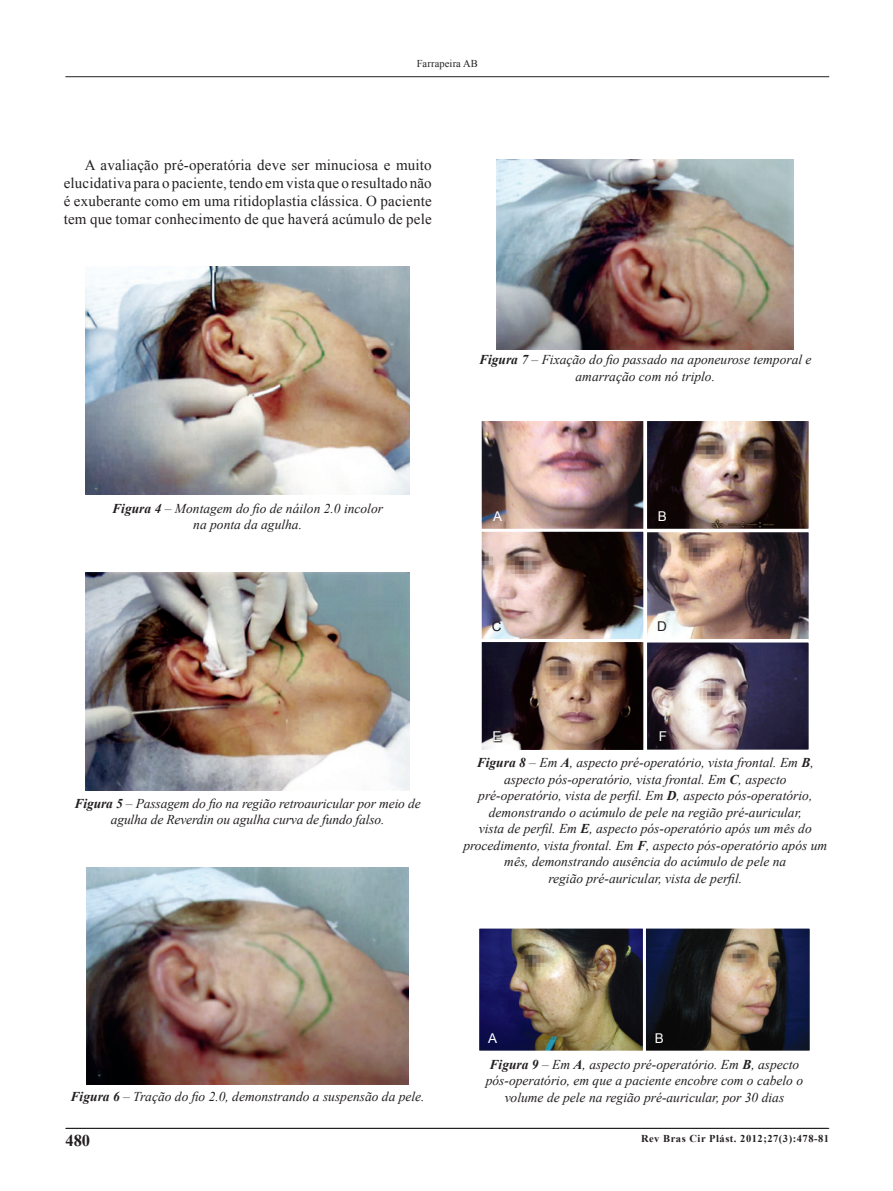
<style>
.page{position:relative;width:893px;height:1191px;background:#fff}
.page>*{position:absolute;margin:0;border:0;box-sizing:border-box;transform-origin:0 0}
.t1{font:700 16.5px "Times New Roman";color:#231f20}
.t2{font:15px/18px "Times New Roman";letter-spacing:.01em;color:#231f20;text-align:justify}
.t3{font:italic 13.5px/16.5px "Times New Roman";color:#231f20;text-align:center}
.t4{font:13.5px "Arial";color:#fff}
.t5{font:13.5px "Arial";color:#231f20}
.t6{font:700 10.5px "Times New Roman";letter-spacing:.05em;color:#231f20}
.t7{font:10.5px "Times New Roman";letter-spacing:.01em;color:#231f20}
.s1{font-weight:700}
</style>
<div class="page">
<hr style="left:65px;top:1128px;width:764px;height:1px;background:#231f20">
<hr style="left:65px;top:76px;width:764px;height:1px;background:#231f20">
<img style="left:86px;top:267px;width:324px;height:228px">
<img style="left:85px;top:572px;width:325px;height:218px">
<img style="left:86px;top:867px;width:323px;height:217px">
<img style="left:496px;top:159px;width:298px;height:190px">
<img style="left:483px;top:422px;width:325px;height:327px">
<div style="left:479px;top:418px;width:167px;height:114px;border:3px solid #fff"></div>
<div style="left:644px;top:418px;width:168px;height:114px;border:3px solid #fff"></div>
<div style="left:479px;top:529px;width:167px;height:113px;border:3px solid #fff"></div>
<div style="left:644px;top:529px;width:168px;height:113px;border:3px solid #fff"></div>
<div style="left:479px;top:639px;width:167px;height:114px;border:3px solid #fff"></div>
<div style="left:644px;top:639px;width:168px;height:113px;border:3px solid #fff"></div>
<svg style="left:492px;top:730px;width:11px;height:13px"></svg>
<img style="left:480px;top:929px;width:329px;height:120px">
<div style="left:476px;top:925px;width:170px;height:128px;border:3px solid #fff"></div>
<div style="left:643px;top:925px;width:170px;height:128px;border:3px solid #fff"></div>
<p class="t7" style="left:417px;top:57px;width:63px">Farrapeira AB</p>
<p class="t2" style="left:64px;top:156px;width:370px;text-indent:21px">A avaliação pré-operatória deve ser minuciosa e muito elucidativa para o paciente, tendo em vista que o resultado não é exuberante como em uma ritidoplastia clássica. O paciente tem que tomar conhecimento de que haverá acúmulo de pele</p>
<p class="t3" style="left:479px;top:351px;width:334px"><span class="s1">Figura 7</span> – Fixação do fio passado na aponeurose temporal e amarração com nó triplo.</p>
<p class="t3" style="left:112px;top:499px;width:272px"><span class="s1">Figura 4</span> – Montagem do fio de náilon 2.0 incolor na ponta da agulha.</p>
<p class="t3" style="left:75px;top:794px;width:348px"><span class="s1">Figura 5</span> – Passagem do fio na região retroauricular por meio de agulha de Reverdin ou agulha curva de fundo falso.</p>
<p class="t4" style="left:493px;top:507px;width:11px">A</p>
<p class="t4" style="left:658px;top:507px;width:11px">B</p>
<p class="t5" style="left:492px;top:617px;width:11px">C</p>
<p class="t5" style="left:657px;top:617px;width:11px">D</p>
<p class="t4" style="left:493px;top:727px;width:11px">E</p>
<p class="t4" style="left:659px;top:727px;width:10px">F</p>
<p class="t3" style="left:463px;top:754px;width:365px"><span class="s1">Figura 8</span> – Em <span class="s1">A</span>, aspecto pré-operatório, vista frontal. Em <span class="s1">B</span>, aspecto pós-operatório, vista frontal. Em <span class="s1">C</span>, aspecto pré-operatório, vista de perfil. Em <span class="s1">D</span>, aspecto pós-operatório, demonstrando o acúmulo de pele na região pré-auricular,<br>vista de perfil. Em <span class="s1">E</span>, aspecto pós-operatório após um mês do procedimento, vista frontal. Em <span class="s1">F</span>, aspecto pós-operatório após um mês, demonstrando ausência do acúmulo de pele na<br>região pré-auricular, vista de perfil.</p>
<p class="t3" style="left:71px;top:1088px;width:356px"><span class="s1">Figura 6</span> – Tração do fio 2.0, demonstrando a suspensão da pele.</p>
<p class="t4" style="left:488px;top:1029px;width:11px">A</p>
<p class="t4" style="left:655px;top:1029px;width:11px">B</p>
<p class="t3" style="left:486px;top:1055px;width:319px"><span class="s1">Figura 9</span> – Em <span class="s1">A</span>, aspecto pré-operatório. Em <span class="s1">B</span>, aspecto pós-operatório, em que a paciente encobre com o cabelo o volume de pele na região pré-auricular, por 30 dias</p>
<p class="t1" style="left:65px;top:1129px;width:26px">480</p>
<p class="t6" style="left:641px;top:1131px;width:190px">Rev Bras Cir Plást. 2012;27(3):478-81</p>
</div>
